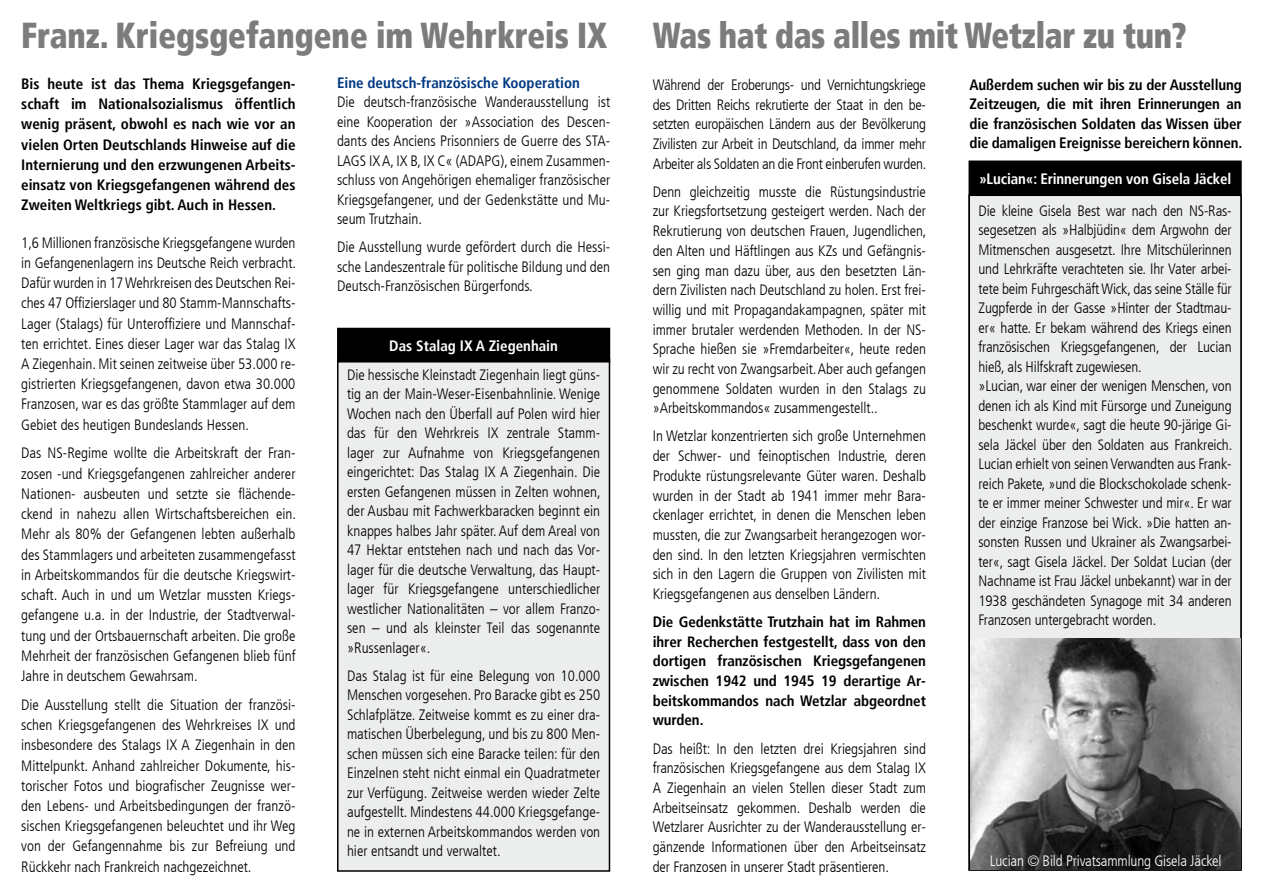
<style>
.page{position:relative;width:1263px;height:893px;background:#fff}
.page>*{position:absolute;margin:0;border:0;box-sizing:border-box;transform-origin:0 0}
.Titel{font:900 condensed 36px "Frutiger";color:#7b7c7e;scale:.89 1}
.t1{font:300 condensed 15px/19.5px "Frutiger";color:#000;text-align:justify}
.t2{font:700 condensed 15px/20.2px "Frutiger";letter-spacing:-.005em;color:#000;text-align:justify}
.t3{font:700 condensed 15px "Frutiger";letter-spacing:-.01em;color:#fff}
.t4{font:300 condensed 15px "Frutiger";letter-spacing:-.01em;color:#fff}
.s1{font-weight:700;color:#003882}
</style>
<div class="page">
<div style="left:338px;top:359px;width:271px;height:512px;background:#eceded"></div>
<div style="left:337px;top:359px;width:273px;height:513px;border:2px solid #000"></div>
<div style="left:338px;top:328px;width:271px;height:34px;background:#000"></div>
<div style="left:969px;top:195px;width:272px;height:675px;background:#eceded"></div>
<div style="left:968px;top:195px;width:274px;height:676px;border:2px solid #000"></div>
<img style="left:970px;top:639px;width:271px;height:231px">
<div style="left:969px;top:161px;width:272px;height:34px;background:#000"></div>
<div style="left:968px;top:161px;width:274px;height:35px;border:2px solid #000"></div>
<p class="Titel" style="left:21px;top:14px;width:660px">Franz. Kriegsgefangene im Wehrkreis IX</p>
<p class="Titel" style="left:653px;top:14px;width:601px">Was hat das alles mit Wetzlar zu tun?</p>
<p class="t2" style="left:21px;top:74px;width:276px">Bis heute ist das Thema Kriegsgefangen&shy;schaft im Nationalsozialismus öffentlich wenig präsent, obwohl es nach wie vor an vielen Orten Deutschlands Hinweise auf die Internierung und den erzwungenen Arbeits&shy;einsatz von Kriegsgefangenen während des Zweiten Weltkriegs gibt. Auch in Hessen.</p>
<p class="t1" style="left:21px;top:232px;width:276px;line-height:20.2px">1,6 Millionen französische Kriegsgefangene wurden in Gefangenenlagern ins Deutsche Reich verbracht.<br>Dafür wurden in 17 Wehrkreisen des Deutschen Rei&shy;ches 47 Offizierslager und 80 Stamm-Mannschafts-Lager (Stalags) für Unteroffiziere und Mannschaf&shy;ten errichtet. Eines dieser Lager war das Stalag IX A Ziegenhain. Mit seinen zeitweise über 53.000 re&shy;gistrierten Kriegsgefangenen, davon etwa 30.000<br>Franzosen, war es das größte Stammlager auf dem Gebiet des heutigen Bundeslands Hessen.</p>
<p class="t1" style="left:21px;top:443px;width:276px;line-height:20.2px">Das NS-Regime wollte die Arbeitskraft der Fran&shy;zosen -und Kriegsgefangenen zahlreicher anderer Nationen- ausbeuten und setzte sie flächende&shy;ckend in nahezu allen Wirtschaftsbereichen ein.<br>Mehr als 80% der Gefangenen lebten außerhalb des Stammlagers und arbeiteten zusammengefasst in Arbeitskommandos für die deutsche Kriegswirt&shy;schaft. Auch in und um Wetzlar mussten Kriegs&shy;gefangene u.a. in der Industrie, der Stadtverwal&shy;tung und der Ortsbauernschaft arbeiten. Die große Mehrheit der französischen Gefangenen blieb fünf Jahre in deutschem Gewahrsam.</p>
<p class="t1" style="left:21px;top:695px;width:276px;line-height:20.2px">Die Ausstellung stellt die Situation der französi&shy;schen Kriegsgefangenen des Wehrkreises IX und insbesondere des Stalags IX A Ziegenhain in den Mittelpunkt. Anhand zahlreicher Dokumente, his&shy;torischer Fotos und biografischer Zeugnisse wer&shy;den Lebens- und Arbeitsbedingungen der franzö&shy;sischen Kriegsgefangenen beleuchtet und ihr Weg von der Gefangennahme bis zur Befreiung und Rückkehr nach Frankreich nachgezeichnet.</p>
<p class="t1" style="left:337px;top:73px;width:275px;text-align:left"><span class="s1">Eine deutsch-französische Kooperation<br></span>Die deutsch-französische Wanderausstellung ist eine Kooperation der »Association des Descen&shy;dants des Anciens Prisonniers de Guerre des STA-LAGS IX A, IX B, IX C« (ADAPG), einem Zusammen&shy;schluss von Angehörigen ehemaliger französischer Kriegsgefangener, und der Gedenkstätte und Mu&shy;seum Trutzhain.</p>
<p class="t1" style="left:337px;top:238px;width:275px">Die Ausstellung wurde gefördert durch die Hessi&shy;sche Landeszentrale für politische Bildung und den Deutsch-Französischen Bürgerfonds.</p>
<p class="t2" style="left:969px;top:75px;width:274px;line-height:19.5px">Außerdem suchen wir bis zu der Ausstellung Zeitzeugen, die mit ihren Erinnerungen an die französischen Soldaten das Wissen über die damaligen Ereignisse bereichern können.</p>
<p class="t1" style="left:653px;top:75px;width:275px">Während der Eroberungs- und Vernichtungskriege des Dritten Reichs rekrutierte der Staat in den be&shy;setzten europäischen Ländern aus der Bevölkerung Zivilisten zur Arbeit in Deutschland, da immer mehr Arbeiter als Soldaten an die Front einberufen wurden.</p>
<p class="t1" style="left:653px;top:182px;width:275px">Denn gleichzeitig musste die Rüstungsindustrie zur Kriegsfortsetzung gesteigert werden. Nach der Rekrutierung von deutschen Frauen, Jugendlichen, den Alten und Häftlingen aus KZs und Gefängnis&shy;sen ging man dazu über, aus den besetzten Län&shy;dern Zivilisten nach Deutschland zu holen. Erst frei&shy;willig und mit Propagandakampagnen, später mit immer brutaler werdenden Methoden. In der NS-Sprache hießen sie »Fremdarbeiter«, heute reden wir zu recht von Zwangsarbeit. Aber auch gefangen genommene Soldaten wurden in den Stalags zu »Arbeitskommandos« zusammengestellt..</p>
<p class="t1" style="left:653px;top:427px;width:275px">In Wetzlar konzentrierten sich große Unternehmen der Schwer- und feinoptischen Industrie, deren Produkte rüstungsrelevante Güter waren. Deshalb wurden in der Stadt ab 1941 immer mehr Bara&shy;ckenlager errichtet, in denen die Menschen leben mussten, die zur Zwangsarbeit herangezogen wor&shy;den sind. In den letzten Kriegsjahren vermischten sich in den Lagern die Gruppen von Zivilisten mit Kriegsgefangenen aus denselben Ländern.</p>
<p class="t2" style="left:653px;top:612px;width:275px;line-height:19.6px">Die Gedenkstätte Trutzhain hat im Rahmen ihrer Recherchen festgestellt, dass von den dortigen französischen Kriegsgefangenen zwischen 1942 und 1945 19 derartige Ar&shy;beitskommandos nach Wetzlar abgeordnet wurden.</p>
<p class="t1" style="left:653px;top:739px;width:275px">Das heißt: In den letzten drei Kriegsjahren sind französischen Kriegsgefangene aus dem Stalag IX A Ziegenhain an vielen Stellen dieser Stadt zum Arbeitseinsatz gekommen. Deshalb werden die Wetzlarer Ausrichter zu der Wanderausstellung er&shy;gänzende Informationen über den Arbeitseinsatz der Franzosen in unserer Stadt präsentieren.</p>
<p class="t3" style="left:979px;top:170px;width:254px">»Lucian«: Erinnerungen von Gisela Jäckel</p>
<p class="t1" style="left:978px;top:201px;width:255px">Die kleine Gisela Best war nach den NS-Ras&shy;segesetzen als »Halbjüdin« dem Argwohn der Mitmenschen ausgesetzt. Ihre Mitschülerinnen und Lehrkräfte verachteten sie. Ihr Vater arbei&shy;tete beim Fuhrgeschäft Wick, das seine Ställe für Zugpferde in der Gasse »Hinter der Stadtmau&shy;er« hatte. Er bekam während des Kriegs einen französischen Kriegsgefangenen, der Lucian hieß, als Hilfskraft zugewiesen.</p>
<p class="t1" style="left:978px;top:377px;width:255px">»Lucian, war einer der wenigen Menschen, von denen ich als Kind mit Fürsorge und Zuneigung beschenkt wurde«, sagt die heute 90-järige Gi&shy;sela Jäckel über den Soldaten aus Frankreich.<br>Lucian erhielt von seinen Verwandten aus Frank&shy;reich Pakete, »und die Blockschokolade schenk&shy;te er immer meiner Schwester und mir«. Er war der einzige Franzose bei Wick. »Die hatten an&shy;sonsten Russen und Ukrainer als Zwangsarbei&shy;ter«, sagt Gisela Jäckel. Der Soldat Lucian (der Nachname ist Frau Jäckel unbekannt) war in der 1938 geschändeten Synagoge mit 34 anderen Franzosen untergebracht worden.</p>
<p class="t3" style="left:389px;top:337px;width:170px">Das Stalag IX A Ziegenhain</p>
<p class="t1" style="left:347px;top:365px;width:255px">Die hessische Kleinstadt Ziegenhain liegt güns&shy;tig an der Main-Weser-Eisenbahnlinie. Wenige Wochen nach den Überfall auf Polen wird hier das für den Wehrkreis IX zentrale Stamm&shy;lager zur Aufnahme von Kriegsgefangenen eingerichtet: Das Stalag IX A Ziegenhain. Die ersten Gefangenen müssen in Zelten wohnen, der Ausbau mit Fachwerkbaracken beginnt ein knappes halbes Jahr später. Auf dem Areal von 47 Hektar entstehen nach und nach das Vor&shy;lager für die deutsche Verwaltung, das Haupt&shy;lager für Kriegsgefangene unterschiedlicher westlicher Nationalitäten – vor allem Franzo&shy;sen – und als kleinster Teil das sogenannte »Russenlager«.</p>
<p class="t1" style="left:347px;top:666px;width:255px">Das Stalag ist für eine Belegung von 10.000<br>Menschen vorgesehen. Pro Baracke gibt es 250<br>Schlafplätze. Zeitweise kommt es zu einer dra&shy;matischen Überbelegung, und bis zu 800 Men&shy;schen müssen sich eine Baracke teilen: für den Einzelnen steht nicht einmal ein Quadratmeter zur Verfügung. Zeitweise werden wieder Zelte aufgestellt. Mindestens 44.000 Kriegsgefange&shy;ne in externen Arbeitskommandos werden von hier entsandt und verwaltet.</p>
<p class="t4" style="left:990px;top:852px;width:233px">Lucian © Bild Privatsammlung Gisela Jäckel</p>
</div>
